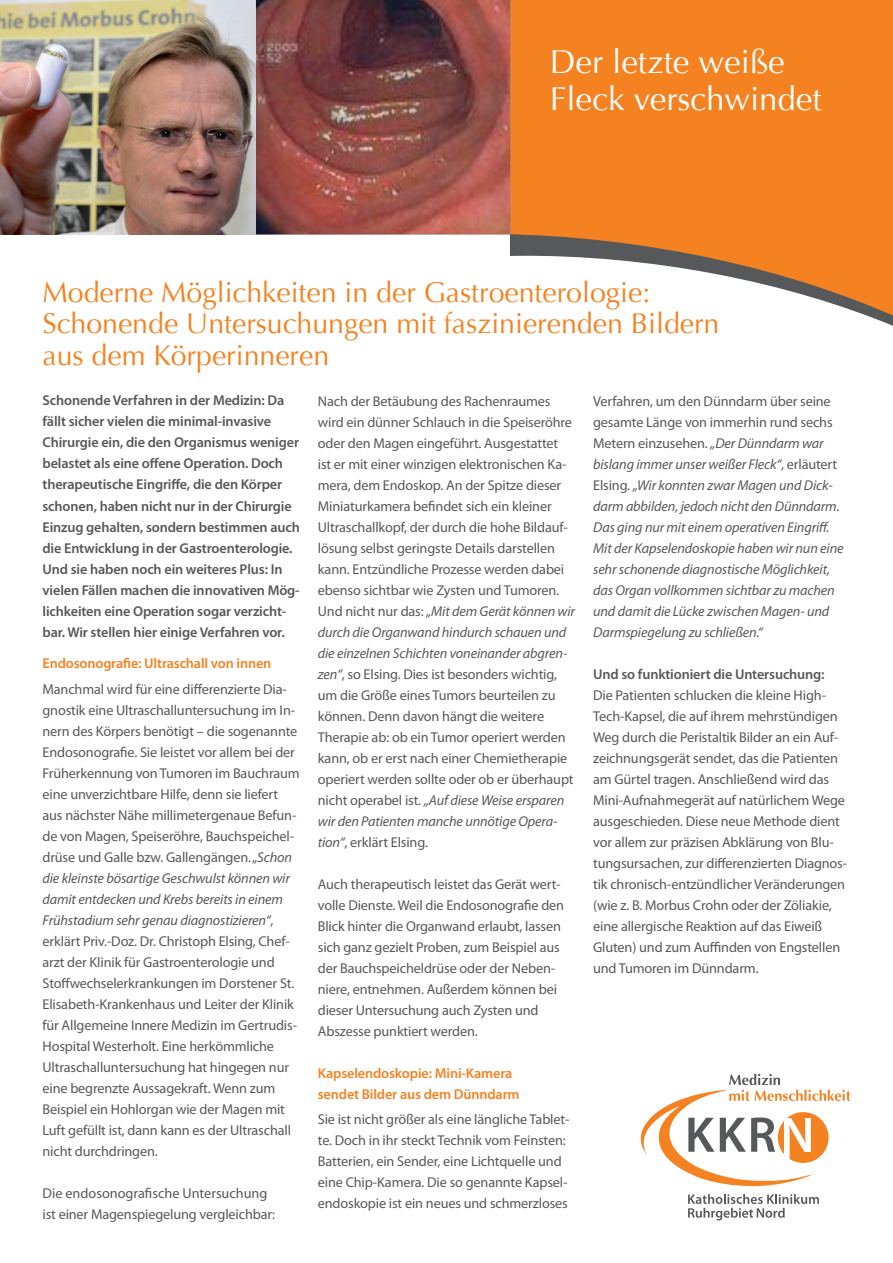
<style>
.page{position:relative;width:893px;height:1263px;background:#fff}
.page>*{position:absolute;margin:0;border:0;box-sizing:border-box;transform-origin:0 0}
.t1{font:33px/37.5px "Optima";color:#fff}
.t2{font:28.5px/31.5px "Optima";color:#f58220}
.t3{font:14.25px/21px "Myriad Pro";letter-spacing:-.01em;color:#57585a}
.t4{font:600 14.25px/21px "Myriad Pro";letter-spacing:-.01em;color:#57585a}
.t5{font:italic 14.25px/21px "Myriad Pro";letter-spacing:-.01em;color:#57585a}
.t6{font:600 14.25px/21px "Myriad Pro";letter-spacing:-.01em;color:#f58220}
.s1{font-style:italic}
.s2{font-style:normal}
</style>
<div class="page">
<div style="left:510px;top:0;width:383px;height:204px;background:#f58220"></div>
<svg style="left:510px;top:204px;width:383px;height:122px"></svg>
<svg style="left:640px;top:1074px;width:210px;height:113px"></svg>
<svg style="left:688px;top:1194px;width:131px;height:26px"></svg>
<img style="left:0;top:0;width:256px;height:234px">
<svg style="left:256px;top:0;width:254px;height:234px;background:#8a4b46"></svg>
<h1 class="t1" style="left:550px;top:43px;width:273px">Der letzte weiße<br>Fleck verschwindet</h1>
<h2 class="t2" style="left:43px;top:277px;width:678px">Moderne Möglichkeiten in der Gastroenterologie:<br>Schonende Untersuchungen mit faszinierenden Bildern aus dem Körperinneren</h2>
<p class="t4" style="left:43px;top:390px;width:259px">Schonende Verfahren in der Medizin: Da fällt sicher vielen die minimal-invasive Chirurgie ein, die den Organismus weniger belastet als eine offene Operation. Doch therapeutische Eingriffe, die den Körper schonen, haben nicht nur in der Chirurgie Einzug gehalten, sondern bestimmen auch die Entwicklung in der Gastroenterologie.<br>Und sie haben noch ein weiteres Plus: In vielen Fällen machen die innovativen Mög&shy;lichkeiten eine Operation sogar verzicht&shy;bar. Wir stellen hier einige Verfahren vor.</p>
<p class="t6" style="left:43px;top:652px;width:230px">Endosonografie: Ultraschall von innen</p>
<p class="t3" style="left:43px;top:678px;width:259px">Manchmal wird für eine differenzierte Dia&shy;gnostik eine Ultraschalluntersuchung im In&shy;nern des Körpers benötigt – die sogenannte Endosonografie. Sie leistet vor allem bei der Früherkennung von Tumoren im Bauchraum eine unverzichtbare Hilfe, denn sie liefert aus nächster Nähe millimetergenaue Befun&shy;de von Magen, Speiseröhre, Bauchspeichel&shy;drüse und Galle bzw. Gallengängen. „<span class="s1">Schon die kleinste bösartige Geschwulst können wir damit entdecken und Krebs bereits in einem Frühstadium sehr genau diagnostizieren“</span>, erklärt Priv.-Doz. Dr. Christoph Elsing, Chef&shy;arzt der Klinik für Gastroenterologie und Stoffwechselerkrankungen im Dorstener St.<br>Elisabeth-Krankenhaus und Leiter der Klinik für Allgemeine Innere Medizin im Gertrudis-Hospital Westerholt. Eine herkömmliche Ultraschalluntersuchung hat hingegen nur eine begrenzte Aussagekraft. Wenn zum Beispiel ein Hohlorgan wie der Magen mit Luft gefüllt ist, dann kann es der Ultraschall nicht durchdringen.</p>
<p class="t3" style="left:43px;top:1182px;width:234px">Die endosonografische Untersuchung ist einer Magenspiegelung vergleichbar:</p>
<p class="t5" style="left:593px;top:390px;width:252px"><span class="s2">Verfahren, um den Dünndarm über seine gesamte Länge von immerhin rund sechs Metern einzusehen.</span> „Der Dünndarm war bislang immer unser weißer Fleck“<span class="s2">, erläutert Elsing.</span> „Wir konnten zwar Magen und Dick&shy;darm abbilden, jedoch nicht den Dünndarm.<br>Das ging nur mit einem operativen Eingriff.<br>Mit der Kapselendoskopie haben wir nun eine sehr schonende diagnostische Möglichkeit, das Organ vollkommen sichtbar zu machen und damit die Lücke zwischen Magen- und Darmspiegelung zu schließen.“</p>
<p class="t4" style="left:593px;top:663px;width:233px">Und so funktioniert die Untersuchung:</p>
<p class="t3" style="left:593px;top:684px;width:256px">Die Patienten schlucken die kleine High-Tech-Kapsel, die auf ihrem mehrstündigen Weg durch die Peristaltik Bilder an ein Auf&shy;zeichnungsgerät sendet, das die Patienten am Gürtel tragen. Anschließend wird das Mini-Aufnahmegerät auf natürlichem Wege ausgeschieden. Diese neue Methode dient vor allem zur präzisen Abklärung von Blu&shy;tungsursachen, zur differenzierten Diagnos&shy;tik chronisch-entzündlicher Veränderungen (wie z. B. Morbus Crohn oder der Zöliakie, eine allergische Reaktion auf das Eiweiß Gluten) und zum Auffinden von Engstellen und Tumoren im Dünndarm.</p>
<p class="t3" style="left:318px;top:390px;width:259px">Nach der Betäubung des Rachenraumes wird ein dünner Schlauch in die Speiseröhre oder den Magen eingeführt. Ausgestattet ist er mit einer winzigen elektronischen Ka&shy;mera, dem Endoskop. An der Spitze dieser Miniaturkamera befindet sich ein kleiner Ultraschallkopf, der durch die hohe Bildauf&shy;lösung selbst geringste Details darstellen kann. Entzündliche Prozesse werden dabei ebenso sichtbar wie Zysten und Tumoren.<br>Und nicht nur das: <span class="s1">„Mit dem Gerät können wir durch die Organwand hindurch schauen und die einzelnen Schichten voneinander abgren&shy;zen“</span>, so Elsing. Dies ist besonders wichtig, um die Größe eines Tumors beurteilen zu können. Denn davon hängt die weitere Therapie ab: ob ein Tumor operiert werden kann, ob er erst nach einer Chemietherapie operiert werden sollte oder ob er überhaupt nicht operabel ist. <span class="s1">„Auf diese Weise ersparen wir den Patienten manche unnötige Opera&shy;tion“</span>, erklärt Elsing.</p>
<p class="t3" style="left:318px;top:873px;width:248px">Auch therapeutisch leistet das Gerät wert&shy;volle Dienste. Weil die Endosonografie den Blick hinter die Organwand erlaubt, lassen sich ganz gezielt Proben, zum Beispiel aus der Bauchspeicheldrüse oder der Neben&shy;niere, entnehmen. Außerdem können bei dieser Untersuchung auch Zysten und Abszesse punktiert werden.</p>
<p class="t6" style="left:318px;top:1062px;width:203px">Kapselendoskopie: Mini-Kamera sendet Bilder aus dem Dünndarm</p>
<p class="t3" style="left:318px;top:1109px;width:253px">Sie ist nicht größer als eine längliche Tablet&shy;te. Doch in ihr steckt Technik vom Feinsten:<br>Batterien, ein Sender, eine Lichtquelle und eine Chip-Kamera. Die so genannte Kapsel&shy;endoskopie ist ein neues und schmerzloses</p>
</div>
